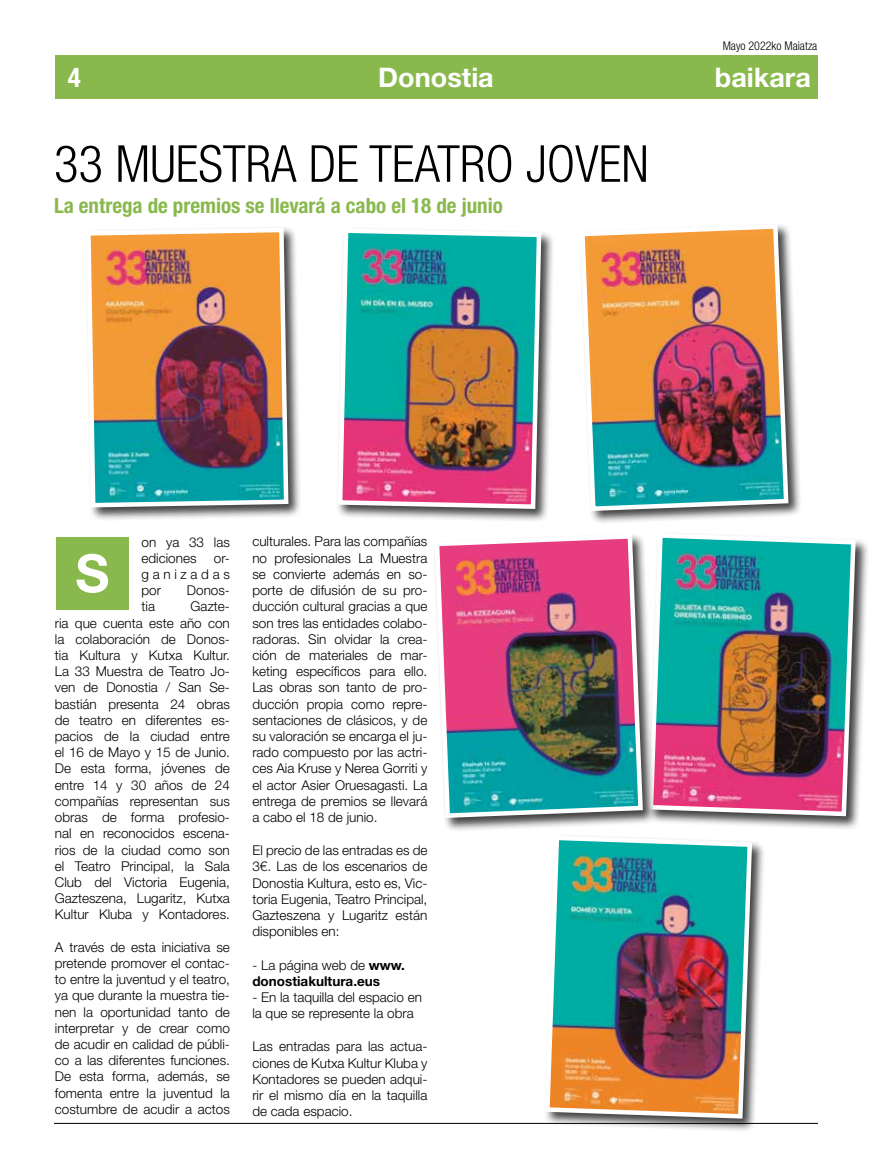
<style>
.page{position:relative;width:872px;height:1170px;background:#fff}
.page>*{position:absolute;margin:0;border:0;box-sizing:border-box;transform-origin:0 0}
.t1{font:700 52.5px "Helvetica Neue LT Std";color:#fff}
.t2{font:300 condensed 51px "Helvetica Neue LT Std";color:#000}
.t3{font:700 27px "Helvetica Neue LT Std";color:#fff}
.t4{font:700 condensed 27px "Helvetica Neue LT Std";color:#fff}
.t5{font:700 condensed 21px "Helvetica Neue LT Std";color:#89b94d}
.t6{font:300 13.5px/16.2px "Helvetica Neue LT Std";color:#000;text-align:justify}
.t7{font:700 13.5px/16.2px "Helvetica Neue LT Std";color:#000}
.t8{font:300 condensed 12px "Helvetica Neue LT Std";color:#000}
.s1{font-weight:300}
</style>
<div class="page">
<div style="left:55px;top:55px;width:762px;height:44px;background:#89b94d"></div>
<hr style="left:54px;top:1122px;width:764px;height:1px;background:#000">
<div style="left:56px;top:537px;width:73px;height:72px;background:#89b94d"></div>
<div style="left:543px;top:833px;width:223px;height:299px;background:#000;opacity:.75"></div>
<img style="left:543px;top:833px;width:211px;height:287px">
<div style="left:84px;top:226px;width:218px;height:295px;background:#000;opacity:.75"></div>
<img style="left:84px;top:226px;width:207px;height:283px">
<div style="left:647px;top:531px;width:222px;height:299px;background:#000;opacity:.75"></div>
<img style="left:647px;top:531px;width:211px;height:287px">
<div style="left:336px;top:227px;width:219px;height:295px;background:#000;opacity:.75"></div>
<img style="left:336px;top:227px;width:207px;height:284px">
<div style="left:578px;top:222px;width:224px;height:303px;background:#000;opacity:.75"></div>
<img style="left:578px;top:222px;width:212px;height:291px">
<div style="left:433px;top:532px;width:223px;height:299px;background:#000;opacity:.75"></div>
<img style="left:433px;top:532px;width:212px;height:288px">
<p class="t8" style="left:722px;top:39px;width:96px">Mayo 2022ko Maiatza</p>
<h3 class="t4" style="left:68px;top:61px;width:14px">4</h3>
<h3 class="t3" style="left:378px;top:60px;width:117px">Donostia</h3>
<h3 class="t3" style="left:715px;top:60px;width:97px">baikara</h3>
<h2 class="t2" style="left:54px;top:134px;width:596px">33 MUESTRA DE TEATRO JOVEN</h2>
<h3 class="t5" style="left:54px;top:193px;width:450px">La entrega de premios se llevará a cabo el 18 de junio</h3>
<h1 class="t1" style="left:75px;top:541px;width:36px">S</h1>
<p class="t6" style="left:141px;top:533px;width:90px">on ya 33 las ediciones</p>
<p class="t6" style="left:141px;top:549px;width:90px;text-indent:72px">or&shy;ganizadas por</p>
<p class="t6" style="left:187px;top:582px;width:44px">Donos-</p>
<p class="t6" style="left:55px;top:598px;width:176px;text-indent:136px">Gazte&shy;ria que cuenta este año con la colaboración de Donos&shy;tia Kultura y Kutxa Kultur.<br>La 33 Muestra de Teatro Jo&shy;ven de Donostia / San Se&shy;bastián presenta 24 obras de teatro en diferentes es&shy;pacios de la ciudad entre el 16 de Mayo y 15 de Junio.<br>De esta forma, jóvenes de entre 14 y 30 años de 24 compañías representan sus obras de forma profesio&shy;nal en reconocidos escena&shy;rios de la ciudad como son el Teatro Principal, la Sala Club del Victoria Eugenia, Gazteszena, Lugaritz, Kutxa Kultur Kluba y Kontadores.</p>
<p class="t6" style="left:55px;top:938px;width:176px">A través de esta iniciativa se pretende promover el contac&shy;to entre la juventud y el teatro, ya que durante la muestra tie&shy;nen la oportunidad tanto de interpretar y de crear como de acudir en calidad de públi&shy;co a las diferentes funciones.<br>De esta forma, además, se fomenta entre la juventud la costumbre de acudir a actos</p>
<p class="t6" style="left:141px;top:598px;width:15px">tia</p>
<p class="t6" style="left:252px;top:533px;width:176px">culturales. Para las compañías no profesionales La Muestra se convierte además en so&shy;porte de difusión de su pro&shy;ducción cultural gracias a que son tres las entidades colabo&shy;radoras. Sin olvidar la crea&shy;ción de materiales de mar&shy;keting específicos para ello.<br>Las obras son tanto de pro&shy;ducción propia como repre&shy;sentaciones de clásicos, y de su valoración se encarga el ju&shy;rado compuesto por las actri&shy;ces Aia Kruse y Nerea Gorriti y el actor Asier Oruesagasti. La entrega de premios se llevará a cabo el 18 de junio.</p>
<p class="t6" style="left:252px;top:842px;width:177px">El precio de las entradas es de 3€. Las de los escenarios de Donostia Kultura, esto es, Vic&shy;toria Eugenia, Teatro Principal, Gazteszena y Lugaritz están disponibles en:</p>
<p class="t7" style="left:252px;top:956px;width:154px"><span class="s1">- La página web de</span> www. donostiakultura.eus</p>
<p class="t6" style="left:252px;top:988px;width:171px">- En la taquilla del espacio en la que se represente la obra</p>
<p class="t6" style="left:252px;top:1038px;width:176px">Las entradas para las actua&shy;ciones de Kutxa Kultur Kluba y Kontadores se pueden adqui&shy;rir el mismo día en la taquilla de cada espacio.</p>
</div>
